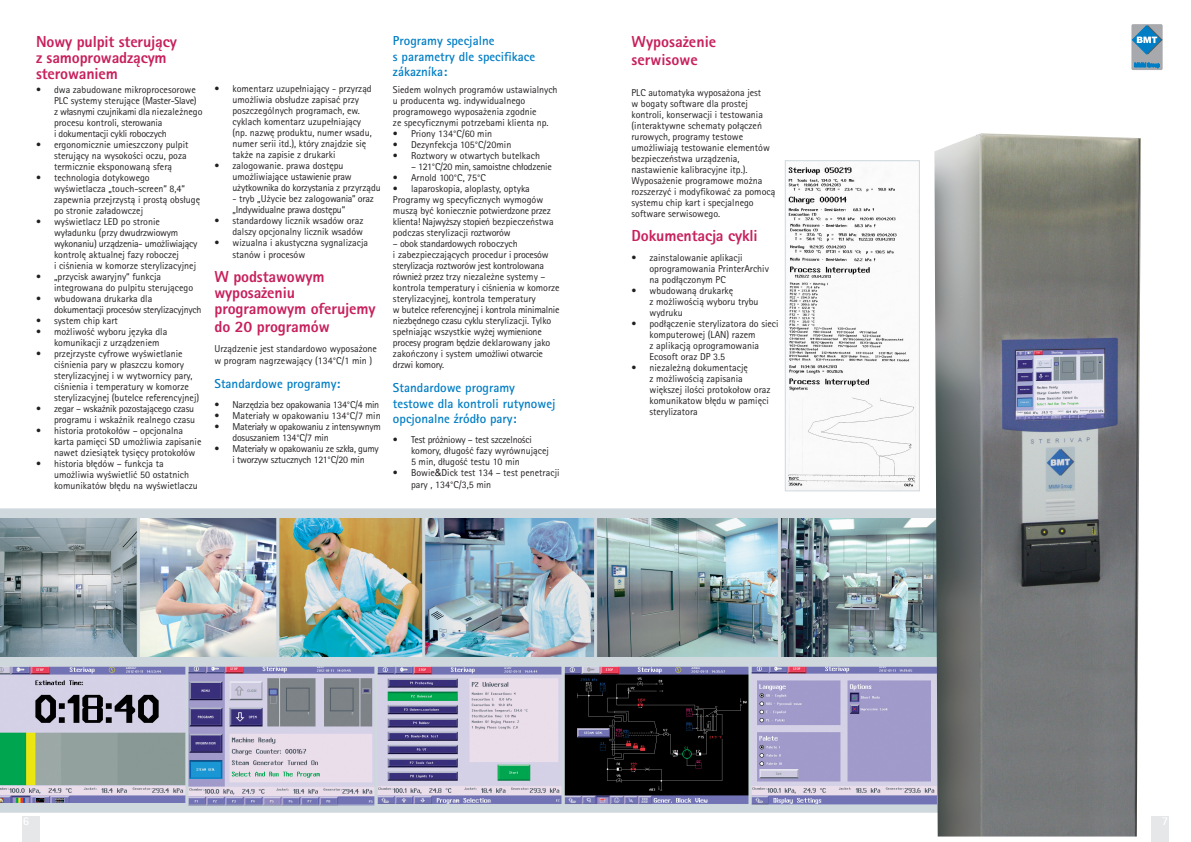
<style>
.page{position:relative;width:1191px;height:842px;background:#fff}
.page>*{position:absolute;margin:0;border:0;box-sizing:border-box;transform-origin:0 0}
.t1{font:800 16px/16px "Rotis Sans Serif Std";letter-spacing:-.01em;color:#c7205c}
.t2{font:700 13px/15.6px "Rotis Sans Serif Std";color:#007ec5}
.t3{font:700 12px "Rotis Sans Serif Std";color:#fff}
.Normální{font:10px/11px "Rotis Sans Serif Std";color:#231f20}
.Normální-2{font:10px/11px "Rotis Sans Serif Std";letter-spacing:-.02em;color:#231f20}
.Normální-3{font:10px/11px "Rotis Sans Serif Std";letter-spacing:-.025em;color:#231f20}
.s1{font-family:"Arial"}
</style>
<div class="page">
<div style="left:23px;top:816px;width:17px;height:26px;background:#e6e7e9"></div>
<div style="left:1151px;top:816px;width:17px;height:26px;background:#e6e7e9"></div>
<div style="left:1131px;top:24px;width:31px;height:46px;background:#a8a9ad;border-radius:2px"></div>
<svg style="left:1134px;top:63px;width:25px;height:5px"></svg>
<svg style="left:1132px;top:26px;width:30px;height:28px"></svg>
<img style="left:0;top:508px;width:934px;height:305px">
<hr style="left:137px;top:515px;width:3px;height:146px;background:#cfd8dd">
<div style="left:276px;top:515px;width:3px;height:146px;background:#cfd8dd;border:1px solid #cfd8dd"></div>
<div style="left:422px;top:515px;width:3px;height:146px;background:#cfd8dd;border:1px solid #cfd8dd"></div>
<hr style="left:594px;top:515px;width:3px;height:146px;background:#cfd8dd">
<hr style="left:778px;top:515px;width:3px;height:146px;background:#cfd8dd">
<div style="left:185px;top:663px;width:3px;height:146px;background:#cfd8dd;border:1px solid #cfd8dd"></div>
<hr style="left:374px;top:663px;width:3px;height:146px;background:#cfd8dd">
<hr style="left:561px;top:663px;width:3px;height:146px;background:#cfd8dd">
<div style="left:748px;top:663px;width:3px;height:146px;background:#cfd8dd;border:1px solid #cfd8dd"></div>
<img style="left:788px;top:167px;width:128px;height:322px">
<div style="left:784px;top:160px;width:136px;height:331px;border:1px solid #cfd8dd"></div>
<img style="left:934px;top:133px;width:207px;height:703px">
<p class="t1" style="left:36px;top:33px;width:142px">Nowy pulpit sterujący z samoprowadzącym sterowaniem</p>
<p class="Normální" style="left:54px;top:84px;width:150px;text-indent:-18px">• dwa zabudowane mikroprocesorowe PLC systemy sterujące (Master-Slave) z własnymi czujnikami dla niezależnego procesu kontroli, sterowania<br>i dokumentacji cykli roboczych</p>
<p class="Normální" style="left:54px;top:139px;width:136px;text-indent:-18px">• ergonomicznie umieszczony pulpit sterujący na wysokości oczu, poza termicznie eksponowaną sferą</p>
<p class="Normální" style="left:54px;top:172px;width:148px;text-indent:-18px">• technologia dotykowego wyświetlacza „touch-screen“ 8,4“ zapewnia przejrzystą i prostą obsługę po stronie załadowczej</p>
<p class="Normální" style="left:54px;top:216px;width:145px;text-indent:-18px">• wyświetlacz LED po stronie wyładunku (przy dwudrzwiowym wykonaniu) urządzenia- umożliwiający kontrolę aktualnej fazy roboczej<br>i ciśnienia w komorze sterylizacyjnej</p>
<p class="Normální" style="left:54px;top:271px;width:141px;text-indent:-18px">• „przycisk awaryjny“ funkcja integrowana do pulpitu sterującego</p>
<p class="Normální-3" style="left:54px;top:293px;width:149px;text-indent:-18px">• wbudowana drukarka dla dokumentacji procesów sterylizacyjnych</p>
<p class="Normální" style="left:36px;top:315px;width:83px">• system chip kart</p>
<p class="Normální" style="left:54px;top:326px;width:115px;text-indent:-18px">• możliwość wyboru języka dla komunikacji z urządzeniem</p>
<p class="Normální" style="left:54px;top:348px;width:147px;text-indent:-18px">• przejrzyste cyfrowe wyświetlanie ciśnienia pary w płaszczu komory sterylizacyjnej i w wytwornicy pary, ciśnienia i temperatury w komorze sterylizacyjnej (butelce referencyjnej)</p>
<p class="Normální-3" style="left:36px;top:403px;width:161px;text-align:right">• zegar – wskaźnik pozostającego czasu programu i wskaźnik realnego czasu</p>
<p class="Normální" style="left:54px;top:425px;width:149px;text-indent:-18px">• historia protokołów – opcjonalna karta pamięci SD umożliwia zapisanie nawet dziesiątek tysięcy protokołów</p>
<p class="Normální" style="left:54px;top:458px;width:145px;text-indent:-18px">• historia błędów – funkcja ta umożliwia wyświetlić 50 ostatnich komunikatów błędu na wyświetlaczu</p>
<p class="Normální" style="left:232px;top:83px;width:141px;text-indent:-18px">• komentarz uzupełniający - przyrząd umożliwia obsłudze zapisać przy poszczególnych programach, ew. cyklach komentarz uzupełniający (np. nazwę produktu, numer wsadu, numer serii itd.), który znajdzie się także na zapisie z drukarki</p>
<p class="Normální" style="left:232px;top:160px;width:150px;text-indent:-18px">• zalogowanie. prawa dostępu umożliwiające ustawienie praw użytkownika do korzystania z przyrządu</p>
<p class="Normální-3" style="left:232px;top:193px;width:143px">- tryb „Użycie bez zalogowania” oraz „Indywidualne prawa dostępu“</p>
<p class="Normální" style="left:214px;top:215px;width:150px;text-align:right">• standardowy licznik wsadów oraz dalszy opcjonalny licznik wsadów</p>
<p class="Normální" style="left:232px;top:236px;width:137px;line-height:12px;text-indent:-18px">• wizualna i akustyczna sygnalizacja stanów i procesów</p>
<p class="t1" style="left:214px;top:269px;width:162px">W podstawowym wyposażeniu programowym oferujemy</p>
<p class="t1" style="left:214px;top:319px;width:117px">do 20 programów</p>
<p class="Normální" style="left:214px;top:342px;width:164px;line-height:12px">Urządzenie jest standardowo wyposażone w program nagrzewający (134°C/1 min )</p>
<p class="t2" style="left:214px;top:376px;width:127px">Standardowe programy:</p>
<p class="Normální-3" style="left:214px;top:399px;width:166px">• Narzędzia bez opakowania 134°C/4 min</p>
<p class="Normální" style="left:214px;top:410px;width:168px">• Materiały w opakowaniu 134°C/7 min</p>
<p class="Normální-3" style="left:232px;top:421px;width:150px;text-indent:-18px">• Materiały w opakowaniu z intensywnym dosuszaniem 134°C/7 min</p>
<p class="Normální-3" style="left:214px;top:443px;width:166px;text-align:center">• Materiały w opakowaniu ze szkła, gumy i tworzyw sztucznych 121°C/20 min</p>
<p class="t2" style="left:393px;top:33px;width:144px">Programy specjalne<br>s parametry dle specifikace zákazníka:</p>
<p class="Normální" style="left:393px;top:84px;width:166px">Siedem wolnych programów ustawialnych u producenta wg. indywidualnego programowego wyposażenia zgodnie<br>ze specyficznymi potrzebami klienta np.</p>
<p class="Normální" style="left:393px;top:128px;width:101px">• Priony 134°C/60 min</p>
<p class="Normální" style="left:393px;top:139px;width:120px">• Dezynfekcja 105°C/20min</p>
<p class="Normální" style="left:393px;top:150px;width:149px">• Roztwory w otwartych butelkach</p>
<p class="Normální-3" style="left:411px;top:161px;width:142px">– 121°C/20 min, samoistne chłodzenie</p>
<p class="Normální" style="left:393px;top:172px;width:94px">• Arnold 100°C, 75°C</p>
<p class="Normální" style="left:393px;top:183px;width:138px">• laparoskopia, aloplasty, optyka</p>
<p class="Normální" style="left:393px;top:194px;width:162px">Programy wg specyficznych wymogów muszą być koniecznie potwierdzone przez klienta! Najwyższy stopień bezpieczeństwa podczas sterylizacji roztworów</p>
<p class="Normální-2" style="left:393px;top:238px;width:168px">– obok standardowych roboczych<br>i zabezpieczających procedur i procesów sterylizacja roztworów jest kontrolowana również przez trzy niezależne systemy – kontrola temperatury i ciśnienia w komorze sterylizacyjnej, kontrola temperatury<br>w butelce referencyjnej i kontrola minimalnie niezbędnego czasu cyklu sterylizacji. Tylko spełniając wszystkie wyżej wymienione procesy program będzie deklarowany jako zakończony i system umożliwi otwarcie drzwi komory.</p>
<p class="t2" style="left:393px;top:380px;width:164px">Standardowe programy testowe dla kontroli rutynowej opcjonalne źródło pary:</p>
<p class="Normální" style="left:411px;top:434px;width:139px;text-indent:-18px">• Test próżniowy – test szczelności komory, długość fazy wyrównującej<br>5 min, długość testu 10 min</p>
<p class="Normální" style="left:411px;top:466px;width:150px;line-height:12px;text-indent:-18px">• Bowie<span class="s1">&amp;</span>Dick test 134 – test penetracji pary , 134°C/3,5 min</p>
<p class="t1" style="left:631px;top:32px;width:86px;line-height:18px">Wyposażenie serwisowe</p>
<p class="Normální" style="left:631px;top:87px;width:140px">PLC automatyka wyposażona jest w bogaty software dla prostej kontroli, konserwacji i testowania (interaktywne schematy połączeń rurowych, programy testowe umożliwiają testowanie elementów bezpieczeństwa urządzenia, nastawienie kalibracyjne itp.).</p>
<p class="Normální" style="left:631px;top:175px;width:145px">Wyposażenie programowe można rozszerzyć i modyfikować za pomocą systemu chip kart i specjalnego software serwisowego.</p>
<p class="t1" style="left:631px;top:228px;width:128px">Dokumentacja cykli</p>
<p class="Normální" style="left:649px;top:252px;width:121px;text-indent:-18px">• zainstalowanie aplikacji oprogramowania PrinterArchiv na podłączonym PC</p>
<p class="Normální" style="left:649px;top:285px;width:111px;text-indent:-18px">• wbudowaną drukarkę<br>z możliwością wyboru trybu wydruku</p>
<p class="Normální" style="left:649px;top:318px;width:131px;text-indent:-18px">• podłączenie sterylizatora do sieci komputerowej (LAN) razem<br>z aplikacją oprogramowania<br>Ecosoft oraz DP 3.5</p>
<p class="Normální" style="left:649px;top:362px;width:123px;text-indent:-18px">• niezależną dokumentację<br>z możliwością zapisania większej ilości protokołow oraz komunikatow błędu w pamięci sterylizatora</p>
<p class="t3" style="left:23px;top:813px;width:8px">6</p>
<p class="t3" style="left:1161px;top:813px;width:8px">7</p>
</div>
